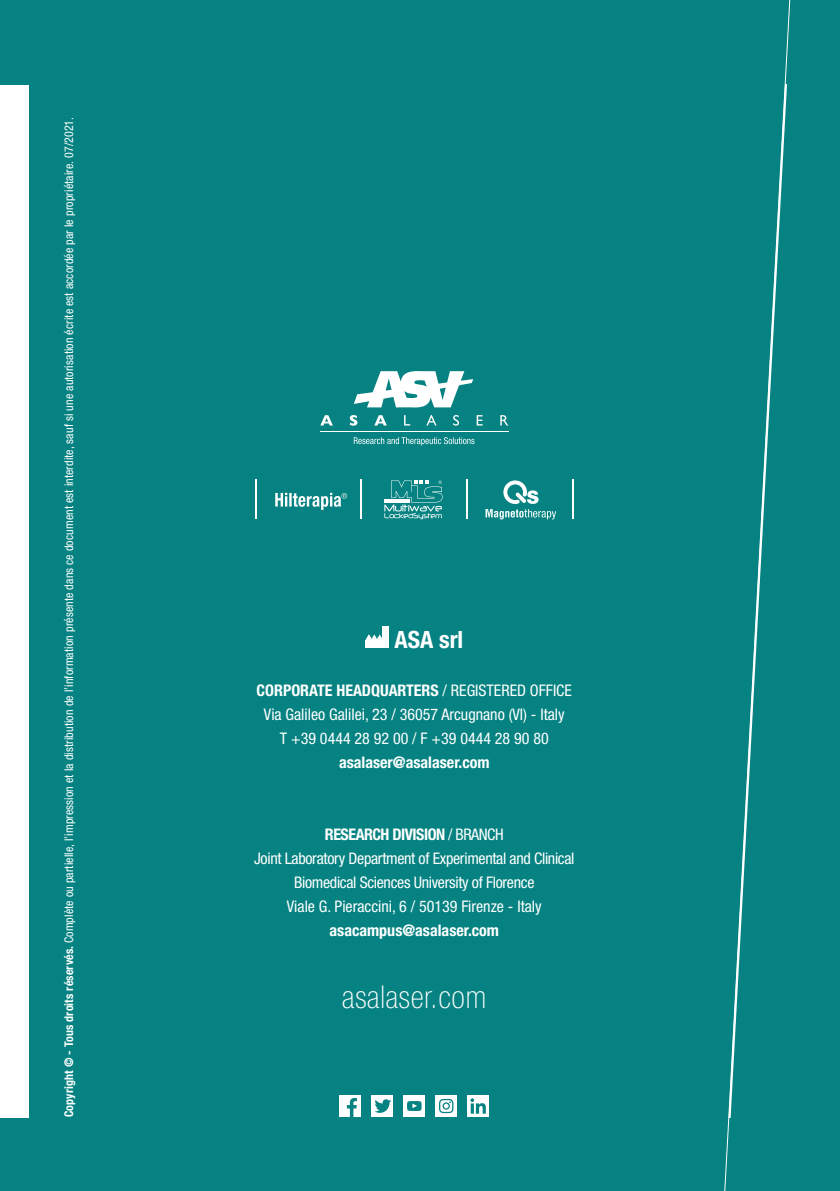
<style>
.page{position:relative;width:840px;height:1191px;background:#fff}
.page>*{position:absolute;margin:0;border:0;box-sizing:border-box;transform-origin:0 0}
.t1{font:100 condensed 31.6px "Helvetica Neue";letter-spacing:.025em;color:#fff}
.t2{font:700 condensed 23.8px "Helvetica Neue";color:#fff}
.t3{font:condensed 16px/24px "Helvetica Neue";letter-spacing:-.02em;color:#fff;text-align:center}
.t4{font:condensed 16px/24px "Helvetica Neue";color:#fff;text-align:center}
.t5{font:700 condensed 16px "Helvetica Neue";color:#fff}
.t6{font:condensed 12px "Helvetica Neue";letter-spacing:.01em;color:#fff}
.s1{font-weight:700}
.s2{font-family:"Helvetica Neue LT Std"}
</style>
<div class="page">
<div style="left:0;top:0;width:839px;height:1191px;background:#058281"></div>
<div style="left:382px;top:626px;width:6px;height:22px;background:#fff"></div>
<div style="left:365px;top:640px;width:18px;height:8px;background:#fff"></div>
<svg style="left:365px;top:634px;width:17px;height:6px"></svg>
<svg style="left:467px;top:1095px;width:21px;height:21px"></svg>
<svg style="left:470px;top:1098px;width:15px;height:15px"></svg>
<div style="left:371px;top:1095px;width:22px;height:21px;background:#fff"></div>
<svg style="left:374px;top:1099px;width:17px;height:13px"></svg>
<div style="left:339px;top:1095px;width:22px;height:21px;background:#fff"></div>
<svg style="left:347px;top:1098px;width:10px;height:19px"></svg>
<div style="left:403px;top:1095px;width:22px;height:21px;background:#fff"></div>
<svg style="left:407px;top:1101px;width:14px;height:10px"></svg>
<div style="left:435px;top:1095px;width:22px;height:21px;background:#fff"></div>
<svg style="left:439px;top:1099px;width:14px;height:14px"></svg>
<svg style="left:353px;top:437px;width:121px;height:9px"></svg>
<svg style="left:320px;top:415px;width:188px;height:11px"></svg>
<svg style="left:353px;top:371px;width:120px;height:36px"></svg>
<hr style="left:320px;top:431px;width:188px;height:1px;background:#fff">
<svg style="left:384px;top:480px;width:58px;height:39px"></svg>
<hr style="left:255px;top:479px;width:1px;height:40px;background:#fff">
<hr style="left:361px;top:479px;width:1px;height:40px;background:#fff">
<hr style="left:466px;top:479px;width:1px;height:40px;background:#fff">
<hr style="left:572px;top:479px;width:1px;height:40px;background:#fff">
<svg style="left:485px;top:480px;width:71px;height:39px"></svg>
<svg style="left:275px;top:493px;width:72px;height:17px"></svg>
<div style="left:0;top:85px;width:28px;height:1032px;background:#fff"></div>
<svg style="left:728px;top:85px;width:59px;height:1032px"></svg>
<p class="t6" style="left:62px;top:1117px;width:1001px;rotate:-90deg"><span class="s1">Copyright © - Tous droits réservés.</span> Complète ou partielle, l’impression et la distribution de l’information présente dans ce document est interdite, sauf si une autorisation écrite est accordée par le propriétaire. <span class="s2">07/2021.</span></p>
<h2 class="t2" style="left:394px;top:625px;width:70px">ASA srl</h2>
<h3 class="t4" style="left:256px;top:678px;width:317px"><span class="s1">CORPORATE HEADQUARTERS</span> / REGISTERED OFFICE<br>Via Galileo Galilei, 23 / 36057 Arcugnano (VI) - Italy<br>T +39 0444 28 92 00 / F +39 0444 28 90 80</h3>
<h3 class="t5" style="left:339px;top:753px;width:152px">asalaser@asalaser.com</h3>
<h3 class="t3" style="left:254px;top:822px;width:322px"><span class="s1">RESEARCH DIVISION</span> / BRANCH<br>Joint Laboratory Department of Experimental and Clinical Biomedical Sciences University of Florence<br>Viale G. Pieraccini, 6 / 50139 Firenze - Italy</h3>
<h3 class="t5" style="left:329px;top:921px;width:171px">asacampus@asalaser.com</h3>
<h1 class="t1" style="left:342px;top:979px;width:145px">asalaser.com</h1>
</div>
